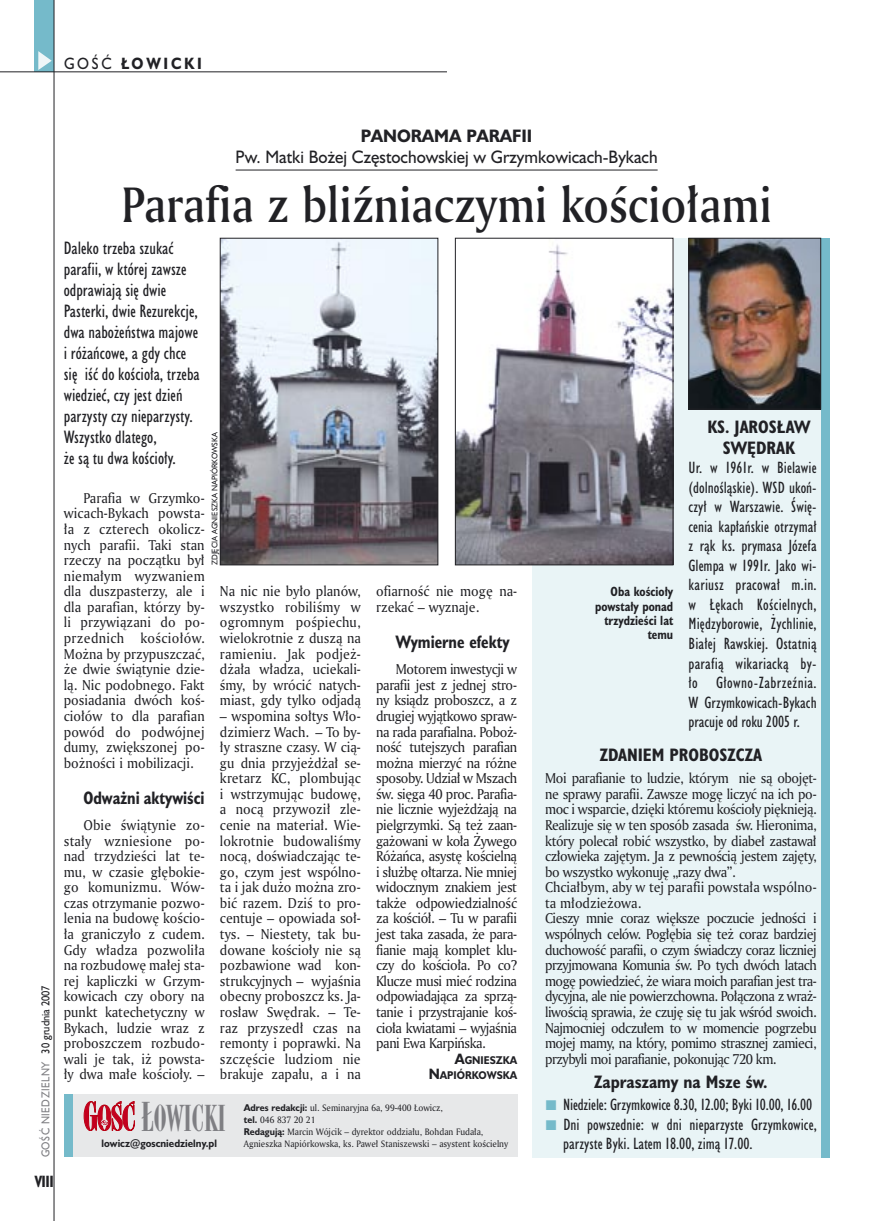
<style>
.page{position:relative;width:872px;height:1221px;background:#fff}
.page>*{position:absolute;margin:0;border:0;box-sizing:border-box;transform-origin:0 0}
._05a_tytyl_AmMd_32_pt{font:48px "Amerigo Md PL";color:#212125;scale:.9 1}
._05a_tytyl_AmMd_48_pt{font:34.5px "Modern 735 PL";color:#7f7f83;scale:.9 1}
._06-4_lead_lokal_HuCn_11_pt{font:16.5px/21px "Humanst 521 Cn PL";color:#212125}
._04-3_nadtytul_lokal{font:16.5px/21px "Humanst 521 PL";color:#212125;text-align:center;scale:.94 1}
._04-2_tytul_ramki{font:700 16.5px/21px "Humanst 521 Cn PL";color:#212125;text-align:center}
._04_srodtytul_HuCB_11_pt{font:700 16.5px "Humanst 521 Cn PL";color:#212125;scale:.94 1}
._03-2_body_do_ramki{font:15px/19.5px "Humanst 521 Cn PL";color:#212125}
.t1{font:700 15px "Humanst 521 PL";letter-spacing:.2em;color:#212125;scale:.9 1}
.t2{font:700 15px "Humanst 521 Cn PL";color:#212125;scale:.94 1}
._01_body_tekst{font:13.8px/15.6px "Amerigo PL";color:#212125;text-align:justify;scale:.94 1}
._03-4_body_liturgii{font:13.8px/15.6px "Amerigo PL";letter-spacing:-.03em;color:#212125;text-align:justify;scale:.94 1}
._03-4_body_liturgii-2{font:13.8px/15.6px "Amerigo PL";color:#212125;scale:.94 1}
._09_podpis_zdjecia_HuCnB{font:700 12.3px/14.4px "Humanst 521 Cn PL";color:#212125;text-align:right;scale:.94 1}
.t3{font:10.5px "Humanst 521 PL";letter-spacing:.05em;color:#7f7f83;scale:.9 1}
._12a_autor_na_koncu_HuBd{font:700 10.35px/15.6px "Humanst 521 PL";color:#212125;text-align:right;scale:.9 1}
._20a_stopka_adres{font:700 9.9px "Humanst 521 PL";color:#212125;scale:.94 1}
._20b_stopka_dzial{font:9px/12px "Amerigo PL";color:#212125;scale:.94 1}
._09a_autor_zdjecia_Hu_5_pt{font:7.5px "Humanst 521 PL";color:#212125;scale:.94 1}
.s1{font-weight:400}
.s2{color:#212125}
.s3{font-weight:700}
.s4{font-size:13.8px}
.s5{font-size:38.4px}
.s6{font-family:"Humanst 521 PL";font-weight:700}
</style>
<div class="page">
<div style="left:35px;top:0;width:19px;height:72px;background:#75baca"></div>
<svg style="left:38px;top:51px;width:14px;height:19px"></svg>
<hr style="left:54px;top:0;width:1px;height:1220px;background:#212125">
<hr style="left:0;top:72px;width:447px;height:1px;background:#212125">
<div style="left:64px;top:1094px;width:453px;height:62px;background:#e7e8e9"></div>
<div style="left:64px;top:1094px;width:8px;height:62px;background:#75baca"></div>
<svg style="left:84px;top:1101px;width:51px;height:29px"></svg>
<div style="left:532px;top:238px;width:297px;height:918px;background:#e9f4f6"></div>
<div style="left:821px;top:238px;width:8px;height:918px;background:#75baca"></div>
<img style="left:690px;top:240px;width:129px;height:167px">
<div style="left:688px;top:238px;width:133px;height:171px;border:1px solid #212125"></div>
<img style="left:222px;top:240px;width:214px;height:323px">
<div style="left:220px;top:238px;width:218px;height:327px;border:1px solid #212125"></div>
<hr style="left:236px;top:170px;width:421px;height:1px;background:#212125">
<img style="left:457px;top:240px;width:214px;height:323px">
<div style="left:455px;top:238px;width:218px;height:327px;border:1px solid #212125"></div>
<p class="t1" style="left:64px;top:53px;width:155px"><span class="s1">GOŚĆ</span> ŁOWICKI</p>
<p class="t3" style="left:38px;top:1157px;width:193px;rotate:-90deg">GOŚĆ NIEDZIELNY <span class="s2">30 grudnia 2007</span></p>
<p class="t2" style="left:35px;top:1170px;width:22px">VIII</p>
<p class="_04-3_nadtytul_lokal" style="left:236px;top:125px;width:450px"><span class="s3">PANORAMA PARAFII<br></span>Pw. Matki Bożej Częstochowskiej w Grzymkowicach-Bykach</p>
<p class="_05a_tytyl_AmMd_32_pt" style="left:121px;top:172px;width:724px">Parafia z bliźniaczymi kościołami</p>
<p class="_06-4_lead_lokal_HuCn_11_pt" style="left:64px;top:237px;width:137px">Daleko trzeba szukać parafii, w której zawsze odprawiają się dwie<br>Pasterki, dwie Rezurekcje, dwa nabożeństwa majowe i różańcowe, a gdy chce się iść do kościoła, trzeba wiedzieć, czy jest dzień parzysty czy nieparzysty.<br>Wszystko dlatego,<br>że są tu dwa kościoły.</p>
<p class="_01_body_tekst" style="left:64px;top:489px;width:151px;text-indent:20px">Parafia w Grzymko&shy;wicach-Bykach powsta&shy;ła z czterech okolicz&shy;nych parafii. Taki stan rzeczy na początku był niemałym wyzwaniem dla duszpasterzy, ale i dla parafian, którzy by&shy;li przywiązani do po&shy;przednich kościołów.<br>Można by przypuszczać, że dwie świątynie dzie&shy;lą. Nic podobnego. Fakt posiadania dwóch koś&shy;ciołów to dla parafian powód do podwójnej dumy, zwiększonej po&shy;bożności i mobilizacji.</p>
<p class="_04_srodtytul_HuCB_11_pt" style="left:83px;top:786px;width:131px">Odważni aktywiści</p>
<p class="_01_body_tekst" style="left:64px;top:816px;width:151px;text-indent:20px">Obie świątynie zo&shy;stały wzniesione po&shy;nad trzydzieści lat te&shy;mu, w czasie głębokie&shy;go komunizmu. Wów&shy;czas otrzymanie pozwo&shy;lenia na budowę kościo&shy;ła graniczyło z cudem.<br>Gdy władza pozwoliła na rozbudowę małej sta&shy;rej kapliczki w Grzym&shy;kowicach czy obory na punkt katechetyczny w Bykach, ludzie wraz z proboszczem rozbudo&shy;wali je tak, iż powsta&shy;ły dwa małe kościoły. –</p>
<p class="_09a_autor_zdjecia_Hu_5_pt" style="left:209px;top:565px;width:143px;rotate:-90deg">ZDJĘCIA AGNIESZKA NAPIÓRKOWSKA</p>
<p class="_01_body_tekst" style="left:220px;top:583px;width:151px">Na nic nie było planów, wszystko robiliśmy w ogromnym pośpiechu, wielokrotnie z duszą na ramieniu. Jak podjeż&shy;dżała władza, uciekali&shy;śmy, by wrócić natych&shy;miast, gdy tylko odjadą</p>
<p class="_01_body_tekst" style="left:220px;top:707px;width:151px">– wspomina sołtys Wło&shy;dzimierz Wach. – To by&shy;ły straszne czasy. W cią&shy;gu dnia przyjeżdżał se&shy;kretarz KC, plombując i wstrzymując budowę, a nocą przywoził zle&shy;cenie na materiał. Wie&shy;lokrotnie budowaliśmy nocą, doświadczając te&shy;go, czym jest wspólno&shy;ta i jak dużo można zro&shy;bić razem. Dziś to pro&shy;centuje – opowiada soł&shy;tys. – Niestety, tak bu&shy;dowane kościoły nie są pozbawione wad kon&shy;strukcyjnych – wyjaśnia obecny proboszcz ks. Ja&shy;rosław Swędrak. – Te&shy;raz przyszedł czas na remonty i poprawki. Na szczęście ludziom nie brakuje zapału, a i na</p>
<p class="_01_body_tekst" style="left:376px;top:583px;width:151px">ofiarność nie mogę na&shy;rzekać – wyznaje.</p>
<p class="_04_srodtytul_HuCB_11_pt" style="left:396px;top:630px;width:123px">Wymierne efekty</p>
<p class="_01_body_tekst" style="left:376px;top:661px;width:151px;text-indent:20px">Motorem inwestycji w parafii jest z jednej stro&shy;ny ksiądz proboszcz, a z drugiej wyjątkowo spraw&shy;na rada parafialna. Poboż&shy;ność tutejszych parafian można mierzyć na różne sposoby. Udział w Mszach św. sięga 40 proc. Parafia&shy;nie licznie wyjeżdżają na pielgrzymki. Są też zaan&shy;gażowani w koła Żywego Różańca, asystę kościelną i służbę ołtarza. Nie mniej widocznym znakiem jest także odpowiedzialność za kościół. – Tu w parafii jest taka zasada, że para&shy;fianie mają komplet klu&shy;czy do kościoła. Po co?<br>Klucze musi mieć rodzina odpowiadająca za sprzą&shy;tanie i przystrajanie koś&shy;cioła kwiatami – wyjaśnia pani Ewa Karpińska.</p>
<p class="_12a_autor_na_koncu_HuBd" style="left:429px;top:1051px;width:100px"><span class="s4">A</span>GNIESZKA<br><span class="s4">N</span>APIÓRKOWSKA</p>
<p class="_05a_tytyl_AmMd_48_pt" style="left:141px;top:1096px;width:96px"><span class="s5">Ł</span>OWICKI</p>
<p class="_20b_stopka_dzial" style="left:244px;top:1101px;width:213px"><span class="s6">Adres redakcji:</span> ul. Seminaryjna 6a, 99-400 Łowicz,</p>
<p class="_20b_stopka_dzial" style="left:244px;top:1113px;width:78px"><span class="s6">tel.</span> 046 837 20 21</p>
<p class="_20b_stopka_dzial" style="left:244px;top:1125px;width:283px"><span class="s6">Redagują:</span> Marcin Wójcik – dyrektor oddziału, Bohdan Fudała,<br>Agnieszka Napiórkowska, ks. Paweł Staniszewski – asystent kościelny</p>
<p class="_20a_stopka_adres" style="left:102px;top:1136px;width:124px">lowicz@goscniedzielny.pl</p>
<p class="_09_podpis_zdjecia_HuCnB" style="left:595px;top:584px;width:85px">Oba kościoły powstały ponad trzydzieści lat temu</p>
<p class="_04-2_tytul_ramki" style="left:707px;top:416px;width:104px">KS. JAROSŁAW<br>SWĘDRAK</p>
<p class="_03-2_body_do_ramki" style="left:688px;top:458px;width:130px;text-align:justify">Ur. w 1961r. w Bielawie (dolnośląskie). WSD ukoń&shy;czył w Warszawie. Świę&shy;cenia kapłańskie otrzymał z rąk ks. prymasa Józefa Glempa w 1991r. Jako wi&shy;kariusz pracował m.in. w Łękach Kościelnych, Międzyborowie, Żychlinie, Białej Rawskiej. Ostatnią parafią wikariacką by&shy;ło Głowno-Zabrzeźnia.<br>W Grzymkowicach-Bykach pracuje od roku 2005 r.</p>
<p class="_04-2_tytul_ramki" style="left:599px;top:743px;width:164px">ZDANIEM PROBOSZCZA</p>
<p class="_03-4_body_liturgii" style="left:545px;top:770px;width:290px">Moi parafianie to ludzie, którym nie są obojęt&shy;ne sprawy parafii. Zawsze mogę liczyć na ich po&shy;moc i wsparcie, dzięki któremu kościoły pięknieją.<br>Realizuje się w ten sposób zasada św. Hieronima, który polecał robić wszystko, by diabeł zastawał człowieka zajętym. Ja z pewnością jestem zajęty, bo wszystko wykonuję „razy dwa”.</p>
<p class="_03-4_body_liturgii-2" style="left:545px;top:879px;width:290px">Chciałbym, aby w tej parafii powstała wspólno&shy;ta młodzieżowa.</p>
<p class="_03-4_body_liturgii" style="left:545px;top:910px;width:290px">Cieszy mnie coraz większe poczucie jedności i wspólnych celów. Pogłębia się też coraz bardziej duchowość parafii, o czym świadczy coraz liczniej przyjmowana Komunia św. Po tych dwóch latach mogę powiedzieć, że wiara moich parafian jest tra&shy;dycyjna, ale nie powierzchowna. Połączona z wraż&shy;liwością sprawia, że czuję się tu jak wśród swoich.<br>Najmocniej odczułem to w momencie pogrzebu mojej mamy, na który, pomimo strasznej zamieci, przybyli moi parafianie, pokonując 720 km.</p>
<p class="_04-2_tytul_ramki" style="left:594px;top:1070px;width:175px">Zapraszamy na Msze św.</p>
<p class="_03-2_body_do_ramki" style="left:563px;top:1094px;width:251px">Niedziele: Grzymkowice 8.30, 12.00; Byki 10.00, 16.00</p>
<p class="_03-2_body_do_ramki" style="left:563px;top:1114px;width:255px">Dni powszednie: w dni nieparzyste Grzymkowice, parzyste Byki. Latem 18.00, zimą 17.00.</p>
</div>
